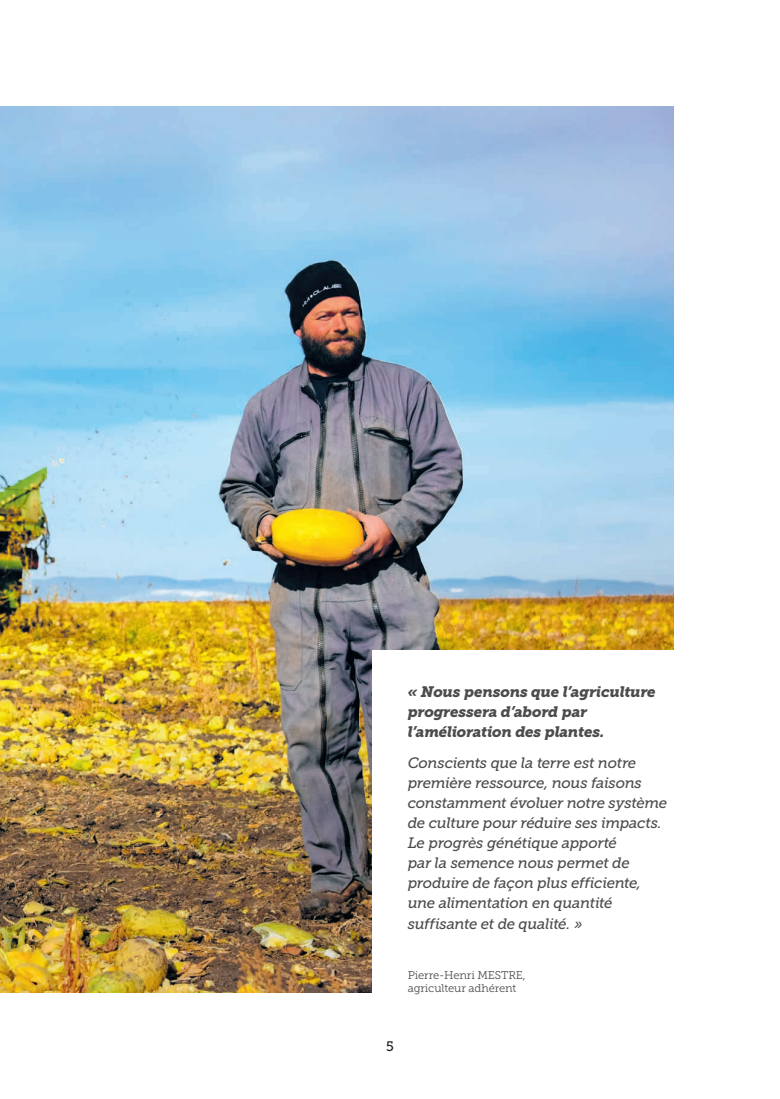
<style>
.page{position:relative;width:780px;height:1099px;background:#fff}
.page>*{position:absolute;margin:0;border:0;box-sizing:border-box;transform-origin:0 0}
.t1{font:italic 15px/20.1px "Museo Slab 500";letter-spacing:-.025em;color:#4b4c4d}
.t2{font:italic 15px/20px "Museo Slab 900";letter-spacing:-.015em;color:#4b4c4d}
.t3{font:13.75px "Museo Slab 500";color:#231f20}
.t4{font:11.25px/12.5px "Museo Slab 300";letter-spacing:-.01em;color:#4b4c4d}
</style>
<div class="page">
<img style="left:0;top:106px;width:673px;height:886px">
<div style="left:372px;top:650px;width:337px;height:377px;background:#fff"></div>
<p class="t2" style="left:407px;top:682px;width:249px">« Nous pensons que l’agriculture progressera d’abord par l’amélioration des plantes.</p>
<p class="t1" style="left:407px;top:752px;width:261px">Conscients que la terre est notre première ressource, nous faisons constamment évoluer notre système de culture pour réduire ses impacts.<br>Le progrès génétique apporté<br>par la semence nous permet de produire de façon plus efficiente, une alimentation en quantité suffisante et de qualité. »</p>
<p class="t4" style="left:407px;top:969px;width:119px">Pierre-Henri MESTRE, agriculteur adhérent</p>
<p class="t3" style="left:386px;top:1038px;width:9px">5</p>
</div>
